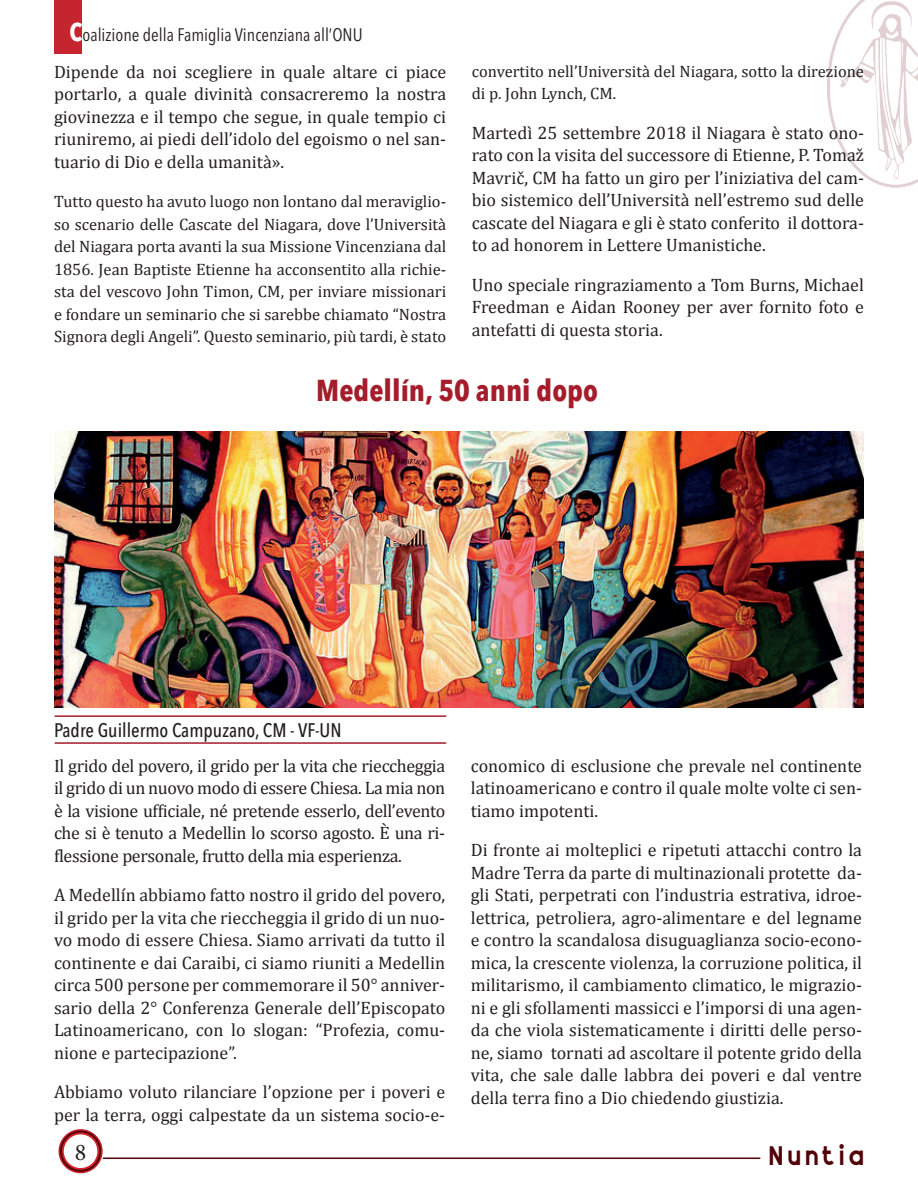
<style>
.page{position:relative;width:918px;height:1188px;background:#fff}
.page>*{position:absolute;margin:0;border:0;box-sizing:border-box;transform-origin:0 0}
.t1{font:700 condensed 30px "Avenir Next LT Pro";color:#a51c2a}
.t2{font:26.7px "Stout Deco";letter-spacing:.185em;color:#530109;scale:.91 1}
.t3{font:24px "Minion Pro";color:#231f20}
.t4{font:500 condensed 19.5px "Avenir Next LT Pro";color:#231f20}
.t5{font:18px/22.5px "Cambria";color:#231f20;text-align:justify}
.t6{font:condensed 18px "Avenir Next LT Pro";color:#231f20}
.t7{font:16.5px/22.5px "Cambria";color:#231f20;text-align:justify}
.s1{font-weight:700;font-size:25.5px;color:#fff}
</style>
<div class="page">
<hr style="left:89px;top:1158px;width:671px;height:1px;background:#530109">
<div style="left:54px;top:0;width:27px;height:54px;background:#c4202a"></div>
<svg style="left:57px;top:1128px;width:47px;height:47px"></svg>
<svg style="left:59px;top:1130px;width:43px;height:43px"></svg>
<div style="left:59px;top:1129px;width:44px;height:44px;border:2px solid #c4202a;border-radius:50%"></div>
<svg style="left:62px;top:1133px;width:37px;height:37px"></svg>
<div style="left:64px;top:1134px;width:33px;height:34px;background:#fff;border-radius:50%"></div>
<img style="left:828px;top:0;width:90px;height:188px">
<img style="left:54px;top:431px;width:810px;height:277px">
<hr style="left:55px;top:742px;width:391px;height:2px;background:#a51c2a">
<hr style="left:55px;top:715px;width:391px;height:2px;background:#a51c2a">
<p class="t6" style="left:69px;top:24px;width:295px"><span class="s1">C</span>oalizione della Famiglia Vincenziana all’ONU</p>
<p class="t7" style="left:472px;top:60px;width:394px">convertito nell’Università del Niagara, sotto la direzione di p. John Lynch, CM.</p>
<p class="t5" style="left:472px;top:121px;width:394px">Martedì 25 settembre 2018 il Niagara è stato ono&shy;rato con la visita del successore di Etienne, P. Tomaž Mavrič, CM ha fatto un giro per l’iniziativa del cam&shy;bio sistemico dell’Università nell’estremo sud delle cascate del Niagara e gli è stato conferito il dottora&shy;to ad honorem in Lettere Umanistiche.</p>
<p class="t5" style="left:472px;top:273px;width:394px">Uno speciale ringraziamento a Tom Burns, Michael Freedman e Aidan Rooney per aver fornito foto e antefatti di questa storia.</p>
<h1 class="t1" style="left:316px;top:372px;width:283px">Medellín, 50 anni dopo</h1>
<p class="t5" style="left:54px;top:60px;width:394px">Dipende da noi scegliere in quale altare ci piace portarlo, a quale divinità consacreremo la nostra giovinezza e il tempo che segue, in quale tempio ci riuniremo, ai piedi dell’idolo del egoismo o nel san&shy;tuario di Dio e della umanità».</p>
<p class="t7" style="left:54px;top:190px;width:394px">Tutto questo ha avuto luogo non lontano dal meraviglio&shy;so scenario delle Cascate del Niagara, dove l’Università del Niagara porta avanti la sua Missione Vincenziana dal 1856. Jean Baptiste Etienne ha acconsentito alla richie&shy;sta del vescovo John Timon, CM, per inviare missionari e fondare un seminario che si sarebbe chiamato “Nostra Signora degli Angeli”. Questo seminario, più tardi, è stato</p>
<p class="t4" style="left:54px;top:718px;width:289px">Padre Guillermo Campuzano, CM - VF-UN</p>
<p class="t5" style="left:54px;top:754px;width:393px">Il grido del povero, il grido per la vita che rieccheggia il grido di un nuovo modo di essere Chiesa. La mia non è la visione ufficiale, né pretende esserlo, dell’evento che si è tenuto a Medellin lo scorso agosto. È una ri&shy;flessione personale, frutto della mia esperienza.</p>
<p class="t5" style="left:54px;top:884px;width:393px">A Medellín abbiamo fatto nostro il grido del povero, il grido per la vita che rieccheggia il grido di un nuo&shy;vo modo di essere Chiesa. Siamo arrivati da tutto il continente e dai Caraibi, ci siamo riuniti a Medellin circa 500 persone per commemorare il 50° anniver&shy;sario della 2° Conferenza Generale dell’Episcopato Latinoamericano, con lo slogan: “Profezia, comu&shy;nione e partecipazione”.</p>
<p class="t5" style="left:54px;top:1081px;width:393px">Abbiamo voluto rilanciare l’opzione per i poveri e per la terra, oggi calpestate da un sistema socio-e-</p>
<p class="t5" style="left:471px;top:754px;width:393px">conomico di esclusione che prevale nel continente latinoamericano e contro il quale molte volte ci sen&shy;tiamo impotenti.</p>
<p class="t5" style="left:471px;top:839px;width:393px">Di fronte ai molteplici e ripetuti attacchi contro la Madre Terra da parte di multinazionali protette da&shy;gli Stati, perpetrati con l’industria estrativa, idroe&shy;lettrica, petroliera, agro-alimentare e del legname e contro la scandalosa disuguaglianza socio-econo&shy;mica, la crescente violenza, la corruzione politica, il militarismo, il cambiamento climatico, le migrazio&shy;ni e gli sfollamenti massicci e l’imporsi di una agen&shy;da che viola sistematicamente i diritti delle perso&shy;ne, siamo tornati ad ascoltare il potente grido della vita, che sale dalle labbra dei poveri e dal ventre della terra fino a Dio chiedendo giustizia.</p>
<h3 class="t3" style="left:75px;top:1136px;width:13px">8</h3>
<h2 class="t2" style="left:770px;top:1139px;width:106px">Nuntia</h2>
</div>
